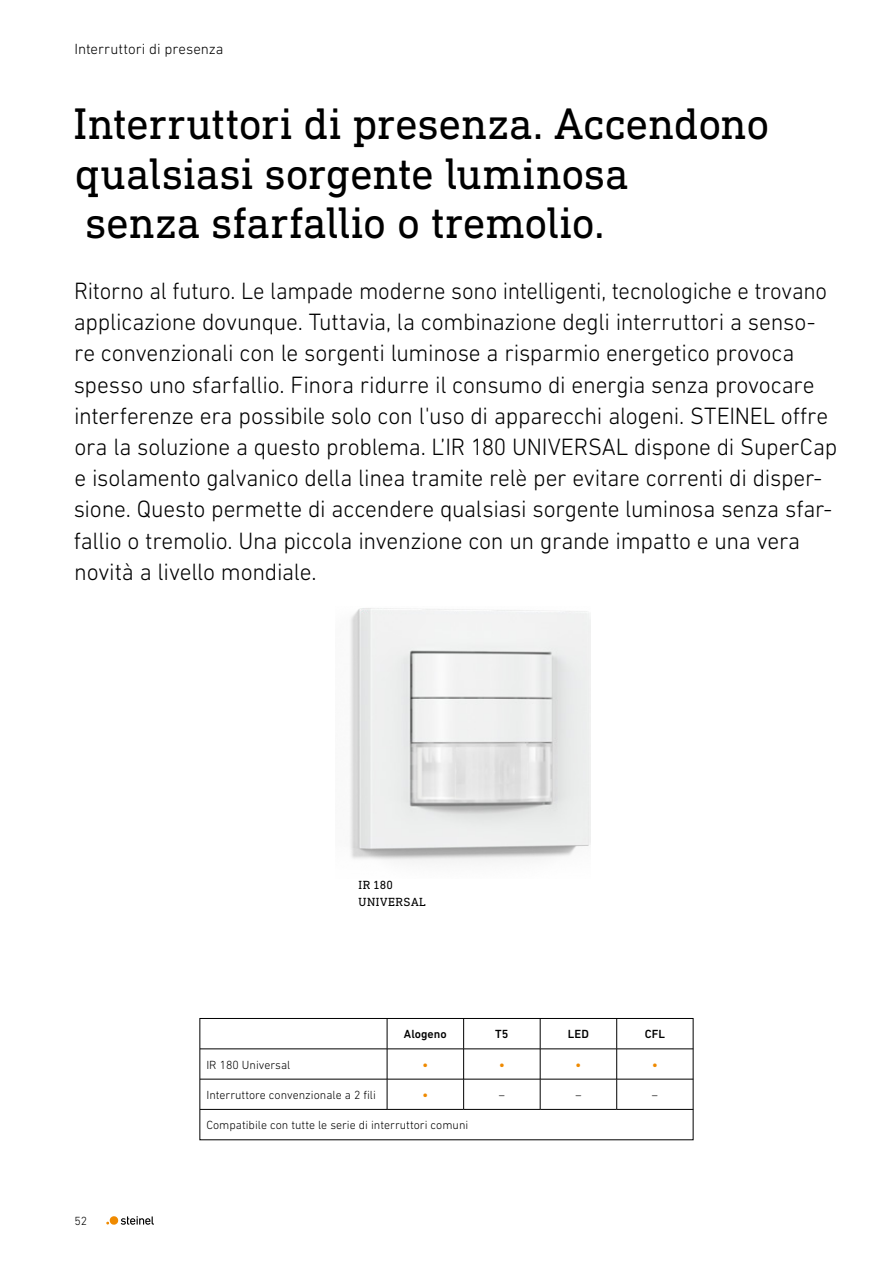
<style>
.page{position:relative;width:893px;height:1263px;background:#fff}
.page>*{position:absolute;margin:0;border:0;box-sizing:border-box;transform-origin:0 0}
.t1{font:45px/49.5px "DIN Next Slab Pro";letter-spacing:-.005em;color:#000}
.t2{font:300 24px/31.2px "DIN Next W1 G";letter-spacing:-.01em;color:#000;scale:.95 1}
.t3{font:300 15px "DIN Next W1 G";color:#000}
.t4{font:300 12px "DIN Next W1 G";color:#000}
.t5{font:500 12px "DIN Next W1 G";color:#000}
.t6{font:12px/16.5px "DIN Next Slab Pro";letter-spacing:.035em;color:#000}
.t7{font:700 12px "DIN Next W1 G";color:#ef8a00}
</style>
<div class="page">
<svg style="left:106px;top:1216px;width:48px;height:9px"></svg>
<img style="left:350px;top:608px;width:240px;height:254px">
<hr style="left:387px;top:1018px;width:1px;height:31px;background:#000">
<hr style="left:463px;top:1018px;width:1px;height:31px;background:#000">
<hr style="left:540px;top:1018px;width:1px;height:31px;background:#000">
<hr style="left:616px;top:1018px;width:1px;height:31px;background:#000">
<hr style="left:200px;top:1048px;width:187px;height:1px;background:#000">
<hr style="left:387px;top:1048px;width:77px;height:1px;background:#000">
<hr style="left:387px;top:1049px;width:1px;height:30px;background:#000">
<hr style="left:464px;top:1048px;width:76px;height:1px;background:#000">
<hr style="left:463px;top:1049px;width:1px;height:30px;background:#000">
<hr style="left:540px;top:1048px;width:77px;height:1px;background:#000">
<hr style="left:540px;top:1049px;width:1px;height:30px;background:#000">
<hr style="left:617px;top:1048px;width:76px;height:1px;background:#000">
<hr style="left:616px;top:1049px;width:1px;height:30px;background:#000">
<hr style="left:200px;top:1079px;width:187px;height:1px;background:#000">
<hr style="left:387px;top:1079px;width:77px;height:1px;background:#000">
<hr style="left:387px;top:1079px;width:1px;height:30px;background:#000">
<hr style="left:464px;top:1079px;width:76px;height:1px;background:#000">
<hr style="left:463px;top:1079px;width:1px;height:30px;background:#000">
<hr style="left:540px;top:1079px;width:77px;height:1px;background:#000">
<hr style="left:540px;top:1079px;width:1px;height:30px;background:#000">
<hr style="left:617px;top:1079px;width:76px;height:1px;background:#000">
<hr style="left:616px;top:1079px;width:1px;height:30px;background:#000">
<hr style="left:200px;top:1109px;width:187px;height:1px;background:#000">
<hr style="left:387px;top:1109px;width:77px;height:1px;background:#000">
<hr style="left:464px;top:1109px;width:76px;height:1px;background:#000">
<hr style="left:540px;top:1109px;width:77px;height:1px;background:#000">
<hr style="left:617px;top:1109px;width:76px;height:1px;background:#000">
<div style="left:200px;top:1018px;width:493px;height:122px;border:1px solid #000"></div>
<p class="t3" style="left:74px;top:40px;width:151px">Interruttori di presenza</p>
<h1 class="t1" style="left:74px;top:98px;width:697px">Interruttori di presenza. Accendono qualsiasi sorgente luminosa<br>senza sfarfallio o tremolio.</h1>
<p class="t2" style="left:74px;top:275px;width:805px">Ritorno al futuro. Le lampade moderne sono intelligenti, tecnologiche e trovano applicazione dovunque. Tuttavia, la combinazione degli interruttori a senso&shy;re convenzionali con le sorgenti luminose a risparmio energetico provoca spesso uno sfarfallio. Finora ridurre il consumo di energia senza provocare interferenze era possibile solo con l'uso di apparecchi alogeni. STEINEL offre ora la soluzione a questo problema. L’IR 180 UNIVERSAL dispone di SuperCap e isolamento galvanico della linea tramite relè per evitare correnti di disper&shy;sione. Questo permette di accendere qualsiasi sorgente luminosa senza sfar&shy;fallio o tremolio. Una piccola invenzione con un grande impatto e una vera novità a livello mondiale.</p>
<p class="t6" style="left:359px;top:877px;width:69px">IR 180<br>UNIVERSAL</p>
<p class="t5" style="left:404px;top:1027px;width:44px">Alogeno</p>
<p class="t5" style="left:495px;top:1027px;width:15px">T5</p>
<p class="t5" style="left:568px;top:1027px;width:22px">LED</p>
<p class="t5" style="left:645px;top:1027px;width:22px">CFL</p>
<p class="t4" style="left:74px;top:1214px;width:14px">52</p>
<p class="t4" style="left:206px;top:1057px;width:86px">IR 180 Universal</p>
<p class="t7" style="left:422px;top:1057px;width:7px">•</p>
<p class="t7" style="left:499px;top:1057px;width:7px">•</p>
<p class="t7" style="left:576px;top:1057px;width:7px">•</p>
<p class="t7" style="left:652px;top:1057px;width:7px">•</p>
<p class="t4" style="left:206px;top:1088px;width:171px">Interruttore convenzionale a 2 fili</p>
<p class="t7" style="left:422px;top:1088px;width:7px">•</p>
<p class="t4" style="left:499px;top:1088px;width:8px">–</p>
<p class="t4" style="left:575px;top:1088px;width:8px">–</p>
<p class="t4" style="left:652px;top:1088px;width:8px">–</p>
<p class="t4" style="left:206px;top:1118px;width:264px">Compatibile con tutte le serie di interruttori comuni</p>
</div>
